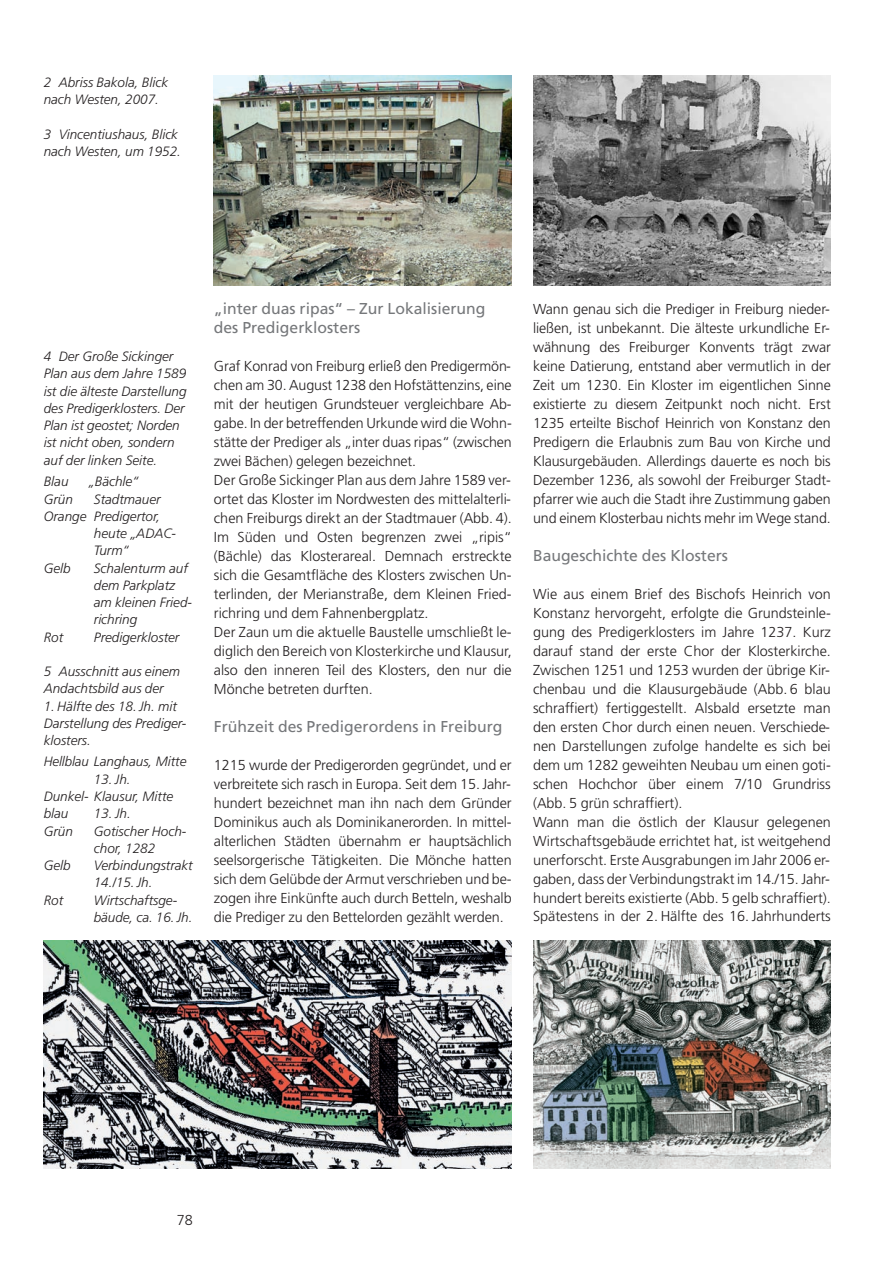
<style>
.page{position:relative;width:894px;height:1264px;background:#fff}
.page>*{position:absolute;margin:0;border:0;box-sizing:border-box;transform-origin:0 0}
.t1{font:15.75px/19px "Frutiger";color:#76787b}
.t2{font:300 14.4px/19px "Frutiger";color:#231f20}
.t3{font:italic 300 13.5px/17.2px "Frutiger";color:#231f20}
</style>
<div class="page">
<img style="left:214px;top:76px;width:297px;height:210px">
<img style="left:533px;top:76px;width:297px;height:210px">
<img style="left:44px;top:941px;width:467px;height:228px">
<img style="left:533px;top:941px;width:297px;height:228px">
<p class="t3" style="left:44px;top:75px;width:126px">2 Abriss Bakola, Blick nach Westen, 2007.</p>
<p class="t3" style="left:44px;top:126px;width:139px">3 Vincentiushaus, Blick nach Westen, um 1952.</p>
<p class="t3" style="left:44px;top:349px;width:144px">4 Der Große Sickinger<br>Plan aus dem Jahre 1589 ist die älteste Darstellung des Predigerklosters. Der<br>Plan ist geostet; Norden ist nicht oben, sondern auf der linken Seite.</p>
<p class="t3" style="left:44px;top:474px;width:26px">Blau</p>
<p class="t3" style="left:89px;top:474px;width:51px">„Bächle“</p>
<p class="t3" style="left:44px;top:491px;width:31px">Grün</p>
<p class="t3" style="left:94px;top:491px;width:68px">Stadtmauer</p>
<p class="t3" style="left:44px;top:508px;width:118px">Orange Predigertor,</p>
<p class="t3" style="left:94px;top:526px;width:84px">heute „ADAC-</p>
<p class="t3" style="left:94px;top:543px;width:36px">Turm“</p>
<p class="t3" style="left:44px;top:560px;width:28px">Gelb</p>
<p class="t3" style="left:94px;top:560px;width:100px">Schalenturm auf dem Parkplatz am kleinen Fried&shy;richring</p>
<p class="t3" style="left:44px;top:629px;width:21px">Rot</p>
<p class="t3" style="left:94px;top:629px;width:87px">Predigerkloster</p>
<p class="t3" style="left:44px;top:664px;width:138px">5 Ausschnitt aus einem<br>Andachtsbild aus der</p>
<p class="t3" style="left:44px;top:698px;width:144px">1. Hälfte des 18. Jh. mit<br>Darstellung des Prediger&shy;klosters.</p>
<p class="t3" style="left:44px;top:754px;width:144px">Hellblau Langhaus, Mitte</p>
<p class="t3" style="left:44px;top:771px;width:131px;text-indent:50px">13. Jh.<br>Dunkel- Klausur, Mitte blau</p>
<p class="t3" style="left:94px;top:806px;width:38px">13. Jh.</p>
<p class="t3" style="left:44px;top:823px;width:31px">Grün</p>
<p class="t3" style="left:94px;top:823px;width:94px">Gotischer Hoch&shy;chor, 1282</p>
<p class="t3" style="left:44px;top:858px;width:28px">Gelb</p>
<p class="t3" style="left:94px;top:858px;width:100px">Verbindungs trakt<br>14./15. Jh.</p>
<p class="t3" style="left:44px;top:892px;width:21px">Rot</p>
<p class="t3" style="left:94px;top:892px;width:100px">Wirtschafts ge - bäu de, ca. 16. Jh.</p>
<p class="t1" style="left:214px;top:300px;width:273px">„inter duas ripas“ – Zur Lokalisierung des Predigerklosters</p>
<p class="t2" style="left:214px;top:358px;width:299px">Graf Konrad von Freiburg erließ den Predigermön&shy;chen am 30. August 1238 den Hofstättenzins, eine mit der heutigen Grundsteuer vergleichbare Ab&shy;gabe. In der betreffenden Urkunde wird die Wohn&shy;stätte der Prediger als „inter duas ripas“ (zwischen zwei Bächen) gelegen bezeichnet.<br>Der Große Sickinger Plan aus dem Jahre 1589 ver&shy;ortet das Kloster im Nordwesten des mittelalterli&shy;chen Freiburgs direkt an der Stadtmauer (Abb. 4).<br>Im Süden und Osten begrenzen zwei „ripis“ (Bächle) das Klosterareal. Demnach erstreckte sich die Gesamtfläche des Klosters zwischen Un&shy;terlinden, der Merianstraße, dem Kleinen Fried&shy;richring und dem Fahnenbergplatz.<br>Der Zaun um die aktuelle Baustelle umschließt le&shy;diglich den Bereich von Klosterkirche und Klausur, also den inneren Teil des Klosters, den nur die Mönche betreten durften.</p>
<p class="t1" style="left:214px;top:718px;width:290px">Frühzeit des Predigerordens in Freiburg</p>
<p class="t2" style="left:214px;top:756px;width:299px;text-align:justify">1215 wurde der Predigerorden gegründet, und er verbreitete sich rasch in Europa. Seit dem 15. Jahr&shy;hundert bezeichnet man ihn nach dem Gründer Dominikus auch als Dominikanerorden. In mittel&shy;alterlichen Städten übernahm er hauptsächlich seelsorgerische Tätigkeiten. Die Mönche hatten sich dem Gelübde der Armut verschrieben und be&shy;zogen ihre Einkünfte auch durch Betteln, weshalb die Prediger zu den Bettelorden gezählt werden.</p>
<p class="t2" style="left:533px;top:301px;width:299px;text-align:justify">Wann genau sich die Prediger in Freiburg nieder&shy;ließen, ist unbekannt. Die älteste urkundliche Er&shy;wähnung des Freiburger Konvents trägt zwar keine Datierung, entstand aber vermutlich in der Zeit um 1230. Ein Kloster im eigentlichen Sinne existierte zu diesem Zeitpunkt noch nicht. Erst 1235 erteilte Bischof Heinrich von Konstanz den Predigern die Erlaubnis zum Bau von Kirche und Klausurgebäuden. Allerdings dauerte es noch bis Dezember 1236, als sowohl der Freiburger Stadt&shy;pfarrer wie auch die Stadt ihre Zustimmung gaben und einem Klosterbau nichts mehr im Wege stand.</p>
<p class="t1" style="left:533px;top:547px;width:196px">Baugeschichte des Klosters</p>
<p class="t2" style="left:533px;top:585px;width:299px">Wie aus einem Brief des Bischofs Heinrich von Konstanz hervorgeht, erfolgte die Grundsteinle&shy;gung des Predigerklosters im Jahre 1237. Kurz darauf stand der erste Chor der Klosterkirche.<br>Zwischen 1251 und 1253 wurden der übrige Kir&shy;chenbau und die Klausurgebäude (Abb. 6 blau schraffiert) fertiggestellt. Alsbald ersetzte man den ersten Chor durch einen neuen. Verschiede&shy;nen Darstellungen zufolge handelte es sich bei dem um 1282 geweihten Neubau um einen goti&shy;schen Hochchor über einem 7/10 Grundriss (Abb. 5 grün schraffiert).<br>Wann man die östlich der Klausur gelegenen Wirtschaftsgebäude errichtet hat, ist weitgehend unerforscht. Erste Ausgrabungen im Jahr 2006 er&shy;gaben, dass der Verbindungstrakt im 14./15. Jahr&shy;hundert bereits existierte (Abb. 5 gelb schraffiert).<br>Spätestens in der 2. Hälfte des 16. Jahrhunderts</p>
<p class="t2" style="left:177px;top:1212px;width:17px">78</p>
</div>
